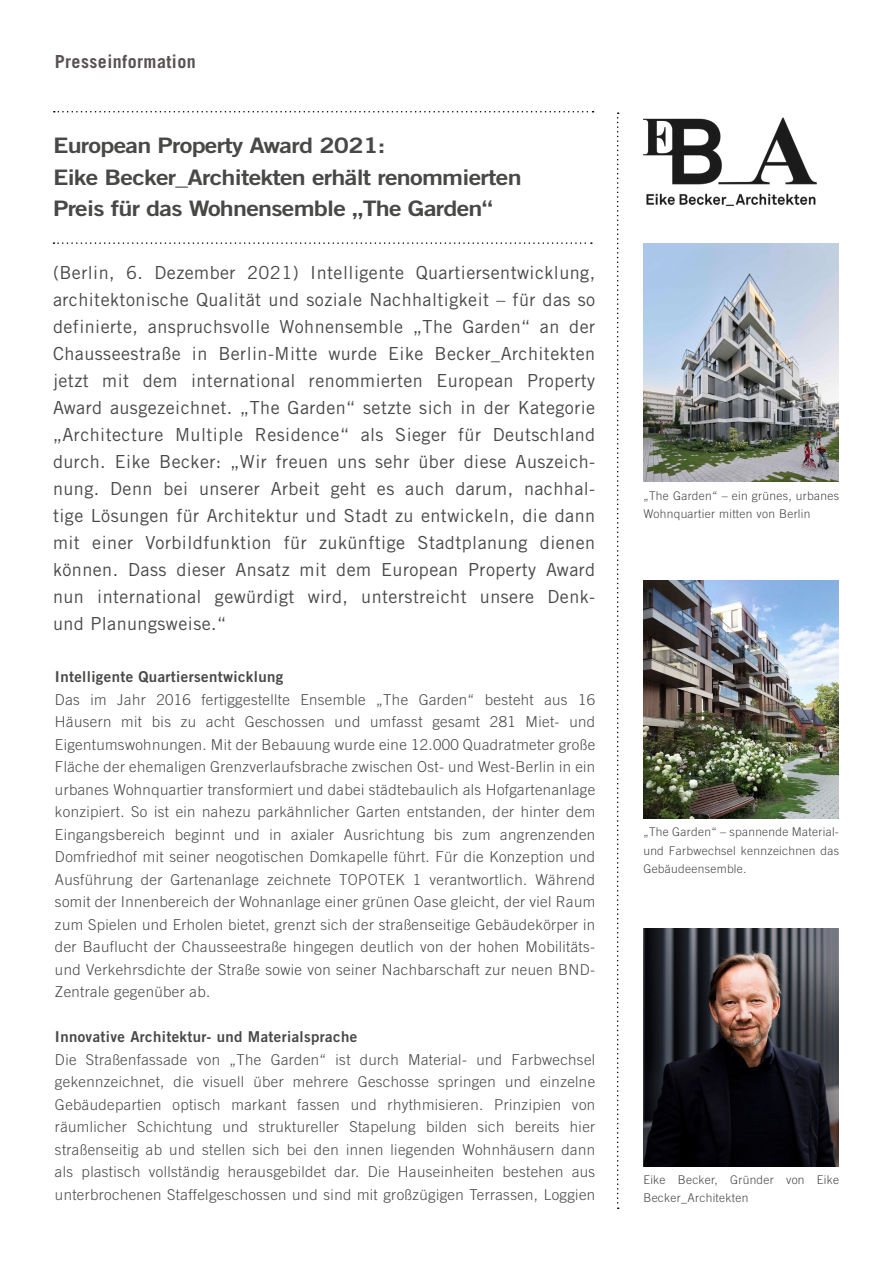
<style>
.page{position:relative;width:893px;height:1263px;background:#fff}
.page>*{position:absolute;margin:0;border:0;box-sizing:border-box;transform-origin:0 0}
.Liste{font:21.3px "Trade Gothic LT Bold Two";letter-spacing:-.03em;color:#484847;scale:1.18 1}
.Teaser_PM{font:18px/27px "Trade Gothic LT";letter-spacing:.025em;color:#484847;text-align:justify}
.t1{font:700 18px "Trade Gothic LT";letter-spacing:.025em;color:#585353}
.t2{font:300 15px/22.5px "Trade Gothic LT";letter-spacing:.025em;color:#484847;text-align:justify}
.t3{font:15px "Trade Gothic LT Bold Two";letter-spacing:.025em;color:#484847}
.Liste-2{font:300 12px/18px "Trade Gothic LT";letter-spacing:.025em;color:#484847}
</style>
<div class="page">
<svg style="left:54px;top:111px;width:540px;height:1px"></svg>
<svg style="left:617px;top:112px;width:2px;height:1097px"></svg>
<img style="left:643px;top:118px;width:173px;height:87px">
<svg style="left:54px;top:242px;width:538px;height:2px"></svg>
<img style="left:643px;top:244px;width:196px;height:238px">
<img style="left:643px;top:580px;width:196px;height:238px">
<img style="left:643px;top:928px;width:196px;height:238px">
<p class="t1" style="left:55px;top:50px;width:143px">Presseinformation</p>
<p class="Liste" style="left:53px;top:132px;width:283px">European Property Award 2021:</p>
<p class="Liste" style="left:53px;top:164px;width:399px">Eike Becker_Architekten erhält renommierten</p>
<p class="Liste" style="left:53px;top:195px;width:374px">Preis für das Wohnensemble „The Garden“</p>
<p class="Teaser_PM" style="left:53px;top:259px;width:544px">(Berlin, 6. Dezember 2021) Intelligente Quartiersentwicklung, architektonische Qualität und soziale Nachhaltigkeit – für das so definierte, anspruchsvolle Wohnensemble „The Garden“ an der Chausseestraße in Berlin-Mitte wurde Eike Becker_Architekten jetzt mit dem international renommierten European Property Award ausgezeichnet. „The Garden“ setzte sich in der Kategorie „Architecture Multiple Residence“ als Sieger für Deutschland durch. Eike Becker: „Wir freuen uns sehr über diese Auszeich&shy;nung. Denn bei unserer Arbeit geht es auch darum, nachhal&shy;tige Lösungen für Architektur und Stadt zu entwickeln, die dann mit einer Vorbildfunktion für zukünftige Stadtplanung dienen können. Dass dieser Ansatz mit dem European Property Award nun international gewürdigt wird, unterstreicht unsere Denk&shy;und Planungsweise.“</p>
<p class="t3" style="left:55px;top:668px;width:230px">Intelligente Quartiersentwicklung</p>
<p class="t2" style="left:55px;top:688px;width:542px">Das im Jahr 2016 fertiggestellte Ensemble „The Garden“ besteht aus 16<br>Häusern mit bis zu acht Geschossen und umfasst gesamt 281 Miet- und Eigentumswohnungen. Mit der Bebauung wurde eine 12.000 Quadratmeter große Fläche der ehemaligen Grenzverlaufsbrache zwischen Ost- und West-Berlin in ein urbanes Wohnquartier transformiert und dabei städtebaulich als Hofgartenanlage konzipiert. So ist ein nahezu parkähnlicher Garten entstanden, der hinter dem Eingangsbereich beginnt und in axialer Ausrichtung bis zum angrenzenden Domfriedhof mit seiner neogotischen Domkapelle führt. Für die Konzeption und Ausführung der Gartenanlage zeichnete TOPOTEK 1 verantwortlich. Während somit der Innenbereich der Wohnanlage einer grünen Oase gleicht, der viel Raum zum Spielen und Erholen bietet, grenzt sich der straßenseitige Gebäudekörper in der Bauflucht der Chausseestraße hingegen deutlich von der hohen Mobilitäts&shy;und Verkehrsdichte der Straße sowie von seiner Nachbarschaft zur neuen BND-Zentrale gegenüber ab.</p>
<p class="t3" style="left:55px;top:1028px;width:304px">Innovative Architektur- und Materialsprache</p>
<p class="t2" style="left:55px;top:1048px;width:542px">Die Straßenfassade von „The Garden“ ist durch Material- und Farbwechsel gekennzeichnet, die visuell über mehrere Geschosse springen und einzelne Gebäudepartien optisch markant fassen und rhythmisieren. Prinzipien von räumlicher Schichtung und struktureller Stapelung bilden sich bereits hier straßenseitig ab und stellen sich bei den innen liegenden Wohnhäusern dann als plastisch vollständig herausgebildet dar. Die Hauseinheiten bestehen aus unterbrochenen Staffelgeschossen und sind mit großzügigen Terrassen, Loggien</p>
<p class="Liste-2" style="left:643px;top:486px;width:197px">„The Garden“ – ein grünes, urbanes<br>Wohnquartier mitten von Berlin</p>
<p class="Liste-2" style="left:643px;top:823px;width:197px;text-align:justify">„The Garden“ – spannende Material&shy;und Farbwechsel kennzeichnen das Gebäudeensemble.</p>
<p class="Liste-2" style="left:643px;top:1170px;width:197px">Eike Becker, Gründer von Eike<br>Becker_Architekten</p>
</div>
